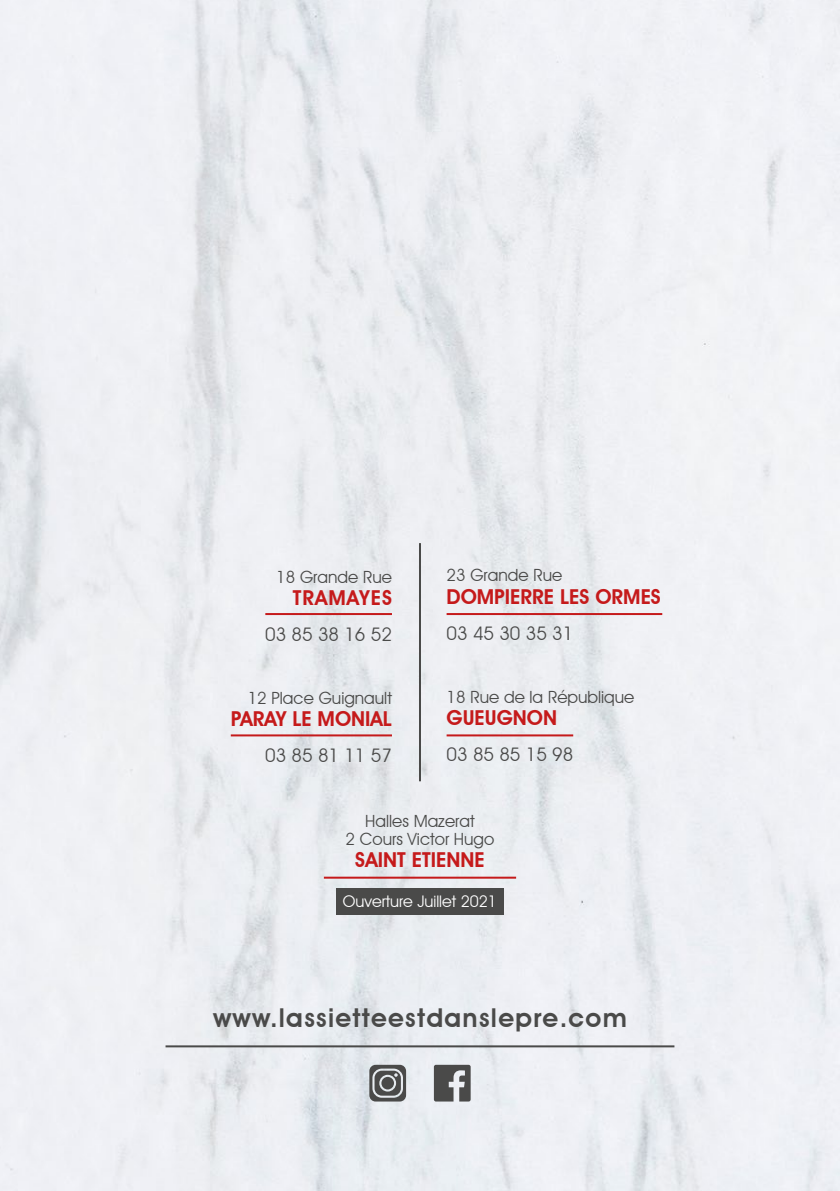
<style>
.page{position:relative;width:840px;height:1191px;background:#fff}
.page>*{position:absolute;margin:0;border:0;box-sizing:border-box;transform-origin:0 0}
.t1{font:600 26px "Avant Garde IT Cby BT";letter-spacing:.05em;color:#4a4a49}
.t2{font:600 20.6px "Avant Garde IT Cby BT";color:#c51a1b}
.t3{font:600 20.6px "Avant Garde IT Cby BT";letter-spacing:.05em;color:#c51a1b}
.t4{font:18.6px "Avant Garde IT Cby BT";color:#4a4a49}
.t5{font:16.8px/18px "Avant Garde IT Cby BT";color:#4a4a49;text-align:center}
.t6{font:16px "Avant Garde IT Cby BT";color:#fff}
</style>
<div class="page">
<img style="left:0;top:0;width:839px;height:1191px">
<hr style="left:165px;top:1045px;width:509px;height:2px;background:#4a4a49">
<svg style="left:433px;top:1064px;width:37px;height:37px"></svg>
<svg style="left:369px;top:1064px;width:37px;height:37px"></svg>
<hr style="left:265px;top:613px;width:127px;height:2px;background:#c51a1b">
<hr style="left:446px;top:734px;width:127px;height:2px;background:#c51a1b">
<hr style="left:324px;top:876px;width:192px;height:2px;background:#c51a1b">
<hr style="left:446px;top:613px;width:216px;height:2px;background:#c51a1b">
<hr style="left:231px;top:734px;width:161px;height:2px;background:#c51a1b">
<hr style="left:419px;top:543px;width:2px;height:238px;background:#4a4a49">
<div style="left:336px;top:888px;width:167px;height:27px;background:#4a4a49"></div>
<p class="t5" style="left:276px;top:567px;width:117px">18 Grande Rue</p>
<p class="t3" style="left:292px;top:585px;width:101px">TRAMAYES</p>
<p class="t4" style="left:265px;top:623px;width:128px">03 85 38 16 52</p>
<p class="t5" style="left:247px;top:689px;width:146px">12 Place Guignault</p>
<p class="t2" style="left:231px;top:706px;width:163px">PARAY LE MONIAL</p>
<p class="t4" style="left:265px;top:744px;width:128px">03 85 81 11 57</p>
<p class="t5" style="left:446px;top:566px;width:117px">23 Grande Rue</p>
<p class="t2" style="left:446px;top:584px;width:215px">DOMPIERRE LES ORMES</p>
<p class="t4" style="left:446px;top:621px;width:128px">03 45 30 35 31</p>
<p class="t5" style="left:446px;top:687px;width:189px">18 Rue de la République</p>
<p class="t2" style="left:446px;top:705px;width:112px">GUEUGNON</p>
<p class="t4" style="left:446px;top:743px;width:128px">03 85 85 15 98</p>
<p class="t5" style="left:345px;top:811px;width:150px">Halles Mazerat<br>2 Cours Victor Hugo</p>
<p class="t2" style="left:355px;top:847px;width:131px">SAINT ETIENNE</p>
<p class="t6" style="left:343px;top:891px;width:155px">Ouverture Juillet 2021</p>
<h1 class="t1" style="left:213px;top:1002px;width:415px">www.lassietteestdanslepre.com</h1>
</div>
